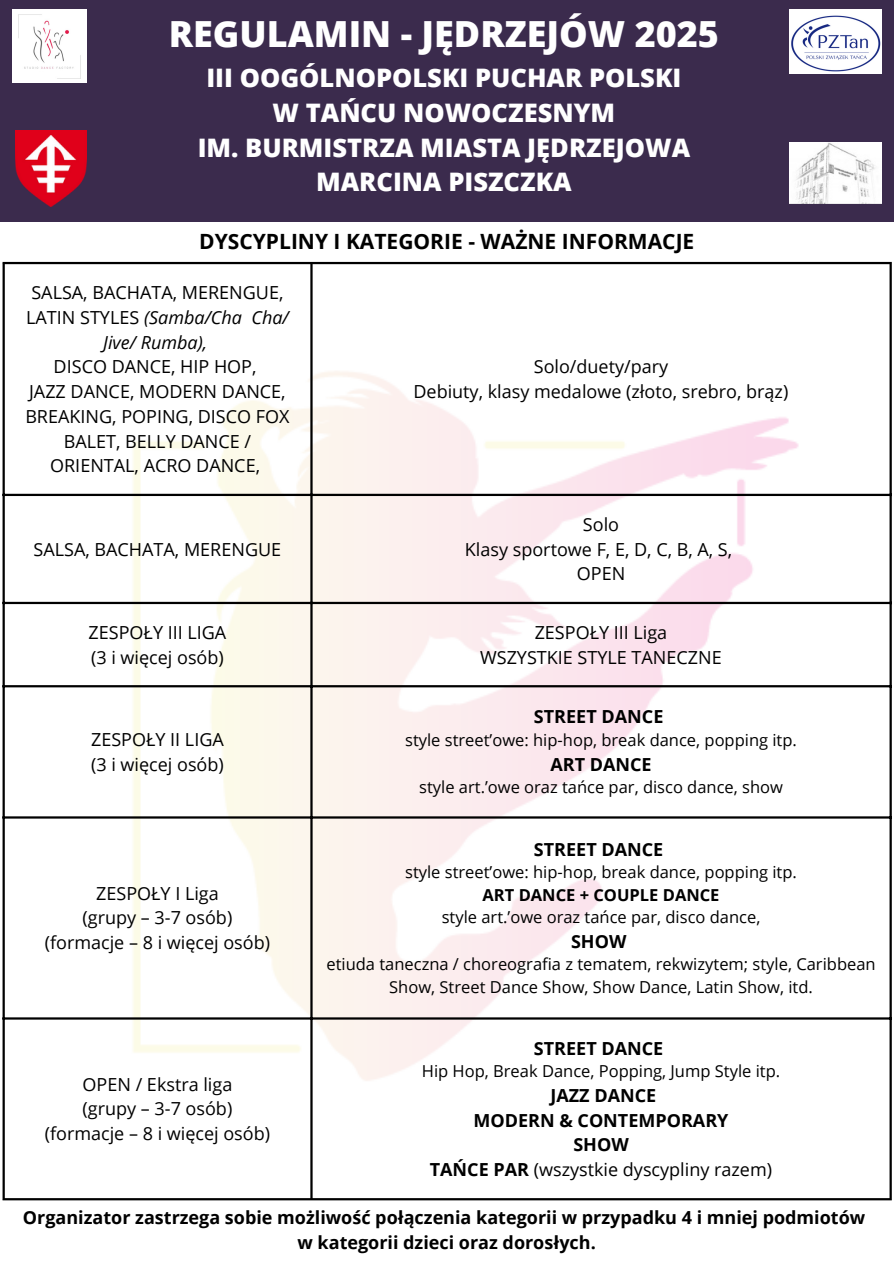
<style>
.page{position:relative;width:894px;height:1264px;background:#fff}
.page>*{position:absolute;margin:0;border:0;box-sizing:border-box;transform-origin:0 0}
.t1{font:800 36px "Open Sans";color:#fff}
.t2{font:800 25.5px/34.8px "Open Sans";color:#fff;text-align:center}
.t3{font:700 21px "Open Sans";color:#000}
.t4{font:18px/24.8px "Open Sans";color:#000;text-align:center}
.t5{font:700 18px "Open Sans";color:#000}
.t6{font:16.5px/22.5px "Open Sans";color:#000;text-align:center}
.t7{font:700 16.5px "Open Sans";color:#000}
.s1{font-style:italic}
.s2{font-weight:700}
</style>
<div class="page">
<img style="left:2px;top:296px;width:890px;height:842px">
<hr style="left:3px;top:264px;width:2px;height:934px;background:#000">
<hr style="left:310px;top:264px;width:2px;height:934px;background:#000">
<hr style="left:889px;top:264px;width:2px;height:934px;background:#000">
<hr style="left:3px;top:262px;width:888px;height:2px;background:#000">
<hr style="left:3px;top:494px;width:888px;height:2px;background:#000">
<hr style="left:3px;top:602px;width:888px;height:2px;background:#000">
<hr style="left:3px;top:685px;width:888px;height:2px;background:#000">
<hr style="left:3px;top:816px;width:888px;height:2px;background:#000">
<hr style="left:3px;top:1017px;width:888px;height:2px;background:#000">
<hr style="left:3px;top:1198px;width:888px;height:2px;background:#000">
<div style="left:0;top:0;width:893px;height:222px;background:#3b2b4d"></div>
<img style="left:789px;top:9px;width:91px;height:64px">
<img style="left:13px;top:9px;width:73px;height:73px">
<img style="left:16px;top:130px;width:71px;height:77px">
<img style="left:789px;top:143px;width:91px;height:61px">
<h1 class="t1" style="left:169px;top:9px;width:551px">REGULAMIN - JĘDRZEJÓW 2025</h1>
<h2 class="t2" style="left:198px;top:59px;width:494px">III OOGÓLNOPOLSKI PUCHAR POLSKI<br>W TAŃCU NOWOCZESNYM<br>IM. BURMISTRZA MIASTA JĘDRZEJOWA<br>MARCINA PISZCZKA</h2>
<p class="t3" style="left:199px;top:226px;width:496px">DYSCYPLINY I KATEGORIE - WAŻNE INFORMACJE</p>
<h1 class="t4" style="left:26px;top:280px;width:264px">SALSA, BACHATA, MERENGUE,<br>LATIN STYLES <span class="s1">(Samba/Cha Cha/<br>Jive/ Rumba),</span></h1>
<p class="t4" style="left:54px;top:354px;width:204px">DISCO DANCE, HIP HOP,</p>
<p class="t4" style="left:25px;top:379px;width:266px">JAZZ DANCE, MODERN DANCE,<br>BREAKING, POPING, DISCO FOX<br>BALET, BELLY DANCE /<br>ORIENTAL, ACRO DANCE,</p>
<h2 class="t4" style="left:34px;top:536px;width:249px">SALSA, BACHATA, MERENGUE</h2>
<p class="t4" style="left:89px;top:619px;width:139px">ZESPOŁY III LIGA</p>
<p class="t4" style="left:91px;top:644px;width:134px">(3 i więcej osób)</p>
<p class="t4" style="left:91px;top:726px;width:134px">ZESPOŁY II LIGA</p>
<p class="t4" style="left:91px;top:751px;width:134px">(3 i więcej osób)</p>
<p class="t4" style="left:96px;top:880px;width:124px">ZESPOŁY I Liga</p>
<p class="t4" style="left:83px;top:905px;width:151px">(grupy – 3-7 osób)</p>
<p class="t4" style="left:45px;top:929px;width:227px">(formacje – 8 i więcej osób)</p>
<p class="t4" style="left:533px;top:354px;width:136px">Solo/duety/pary</p>
<p class="t4" style="left:413px;top:379px;width:376px">Debiuty, klasy medalowe (złoto, srebro, brąz)</p>
<p class="t4" style="left:582px;top:511px;width:38px">Solo</p>
<p class="t4" style="left:465px;top:536px;width:269px">Klasy sportowe F, E, D, C, B, A, S,</p>
<p class="t4" style="left:576px;top:561px;width:50px">OPEN</p>
<p class="t4" style="left:534px;top:619px;width:134px">ZESPOŁY III Liga</p>
<p class="t4" style="left:480px;top:644px;width:243px">WSZYSTKIE STYLE TANECZNE</p>
<p class="t5" style="left:534px;top:704px;width:131px">STREET DANCE</p>
<p class="t6" style="left:405px;top:728px;width:393px">style street’owe: hip-hop, break dance, popping itp.</p>
<p class="t5" style="left:550px;top:751px;width:103px">ART DANCE</p>
<p class="t6" style="left:419px;top:775px;width:365px">style art.’owe oraz tańce par, disco dance, show</p>
<p class="t5" style="left:534px;top:836px;width:131px">STREET DANCE</p>
<p class="t6" style="left:405px;top:860px;width:393px">style street’owe: hip-hop, break dance, popping itp.</p>
<p class="t7" style="left:482px;top:883px;width:238px">ART DANCE + COUPLE DANCE</p>
<p class="t6" style="left:441px;top:905px;width:320px">style art.’owe oraz tańce par, disco dance,</p>
<p class="t5" style="left:571px;top:928px;width:57px">SHOW</p>
<p class="t6" style="left:326px;top:952px;width:550px">etiuda taneczna / choreografia z tematem, rekwizytem; style, Caribbean<br>Show, Street Dance Show, Show Dance, Latin Show, itd.</p>
<p class="t5" style="left:534px;top:1035px;width:131px">STREET DANCE</p>
<p class="t6" style="left:421px;top:1059px;width:360px">Hip Hop, Break Dance, Popping, Jump Style itp.</p>
<p class="t5" style="left:550px;top:1082px;width:107px">JAZZ DANCE</p>
<p class="t5" style="left:473px;top:1107px;width:256px">MODERN &amp; CONTEMPORARY</p>
<p class="t5" style="left:573px;top:1132px;width:57px">SHOW</p>
<p class="t4" style="left:429px;top:1156px;width:344px"><span class="s2">TAŃCE PAR</span> (wszystkie dyscypliny razem)</p>
<p class="t5" style="left:23px;top:1205px;width:843px">Organizator zastrzega sobie możliwość połączenia kategorii w przypadku 4 i mniej podmiotów</p>
<p class="t5" style="left:297px;top:1229px;width:300px">w kategorii dzieci oraz dorosłych.</p>
<p class="t4" style="left:83px;top:1071px;width:151px">OPEN / Ekstra liga</p>
<p class="t4" style="left:83px;top:1095px;width:151px">(grupy – 3-7 osób)</p>
<p class="t4" style="left:45px;top:1120px;width:227px">(formacje – 8 i więcej osób)</p>
</div>
